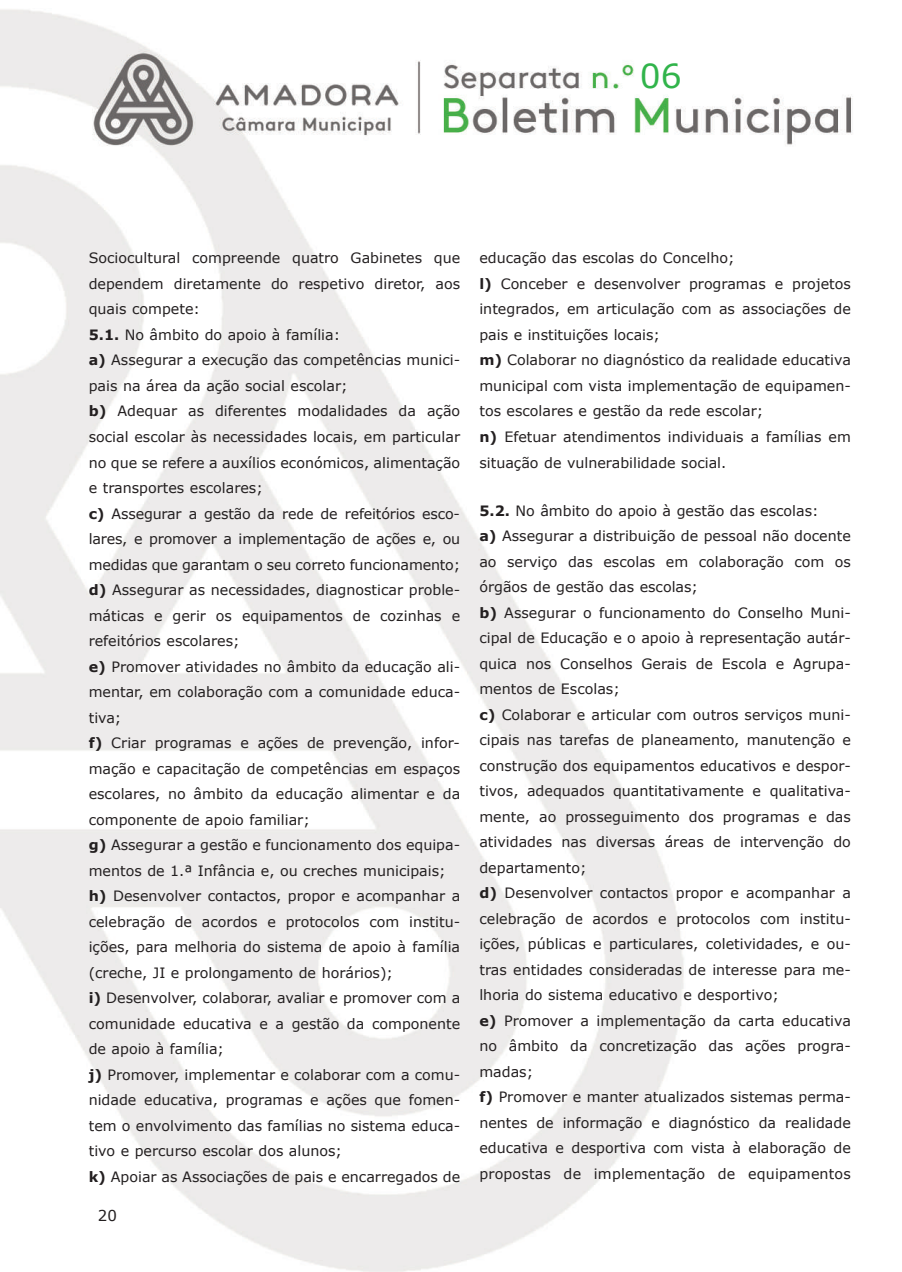
<style>
.page{position:relative;width:902px;height:1272px;background:#fff}
.page>*{position:absolute;margin:0;border:0;box-sizing:border-box;transform-origin:0 0}
.t1{font:33px "Verdana";color:#31b44b}
.t2{font:15px "Verdana";color:#231f20}
.t3{font:14.25px/25.5px "Verdana";color:#231f20}
.s1{font-weight:700}
</style>
<div class="page">
<img style="left:0;top:9px;width:853px;height:1262px">
<h1 class="t1" style="left:639px;top:55px;width:43px">06</h1>
<p class="t3" style="left:89px;top:245px;width:373px">Sociocultural compreende quatro Gabinetes que dependem diretamente do respetivo diretor, aos quais compete:<br><span class="s1">5.1.</span> No âmbito do apoio à família:<br><span class="s1">a)</span> Assegurar a execução das competências munici&shy;pais na área da ação social escolar;<br><span class="s1">b)</span> Adequar as diferentes modalidades da ação social escolar às necessidades locais, em particular no que se refere a auxílios económicos, alimentação e transportes escolares;<br><span class="s1">c)</span> Assegurar a gestão da rede de refeitórios esco&shy;lares, e promover a implementação de ações e, ou medidas que garantam o seu correto funcionamento; <span class="s1">d)</span> Assegurar as necessidades, diagnosticar proble&shy;máticas e gerir os equipamentos de cozinhas e refeitórios escolares;<br><span class="s1">e)</span> Promover atividades no âmbito da educação ali&shy;mentar, em colaboração com a comunidade educa&shy;tiva;<br><span class="s1">f)</span> Criar programas e ações de prevenção, infor&shy;mação e capacitação de competências em espaços escolares, no âmbito da educação alimentar e da componente de apoio familiar;<br><span class="s1">g)</span> Assegurar a gestão e funcionamento dos equipa&shy;mentos de 1.ª Infância e, ou creches municipais; <span class="s1">h)</span> Desenvolver contactos, propor e acompanhar a celebração de acordos e protocolos com institu&shy;ições, para melhoria do sistema de apoio à família (creche, JI e prolongamento de horários);<br><span class="s1">i)</span> Desenvolver, colaborar, avaliar e promover com a comunidade educativa e a gestão da componente de apoio à família;<br><span class="s1">j)</span> Promover, implementar e colaborar com a comu&shy;nidade educativa, programas e ações que fomen&shy;tem o envolvimento das famílias no sistema educa&shy;tivo e percurso escolar dos alunos;<br><span class="s1">k)</span> Apoiar as Associações de pais e encarregados de</p>
<p class="t3" style="left:479px;top:245px;width:373px">educação das escolas do Concelho;<br><span class="s1">l)</span> Conceber e desenvolver programas e projetos integrados, em articulação com as associações de pais e instituições locais;<br><span class="s1">m)</span> Colaborar no diagnóstico da realidade educativa municipal com vista implementação de equipamen&shy;tos escolares e gestão da rede escolar;<br><span class="s1">n)</span> Efetuar atendimentos individuais a famílias em situação de vulnerabilidade social.</p>
<p class="t3" style="left:479px;top:497px;width:373px"><span class="s1">5.2.</span> No âmbito do apoio à gestão das escolas:<br><span class="s1">a)</span> Assegurar a distribuição de pessoal não docente ao serviço das escolas em colaboração com os órgãos de gestão das escolas;<br><span class="s1">b)</span> Assegurar o funcionamento do Conselho Muni&shy;cipal de Educação e o apoio à representação autár&shy;quica nos Conselhos Gerais de Escola e Agrupa&shy;mentos de Escolas;<br><span class="s1">c)</span> Colaborar e articular com outros serviços muni&shy;cipais nas tarefas de planeamento, manutenção e construção dos equipamentos educativos e despor&shy;tivos, adequados quantitativamente e qualitativa&shy;mente, ao prosseguimento dos programas e das atividades nas diversas áreas de intervenção do departamento;<br><span class="s1">d)</span> Desenvolver contactos propor e acompanhar a celebração de acordos e protocolos com institu&shy;ições, públicas e particulares, coletividades, e ou&shy;tras entidades consideradas de interesse para me&shy;lhoria do sistema educativo e desportivo;<br><span class="s1">e)</span> Promover a implementação da carta educativa no âmbito da concretização das ações progra&shy;madas;<br><span class="s1">f)</span> Promover e manter atualizados sistemas perma&shy;nentes de informação e diagnóstico da realidade educativa e desportiva com vista à elaboração de propostas de implementação de equipamentos</p>
<p class="t2" style="left:98px;top:1205px;width:21px">20</p>
</div>
